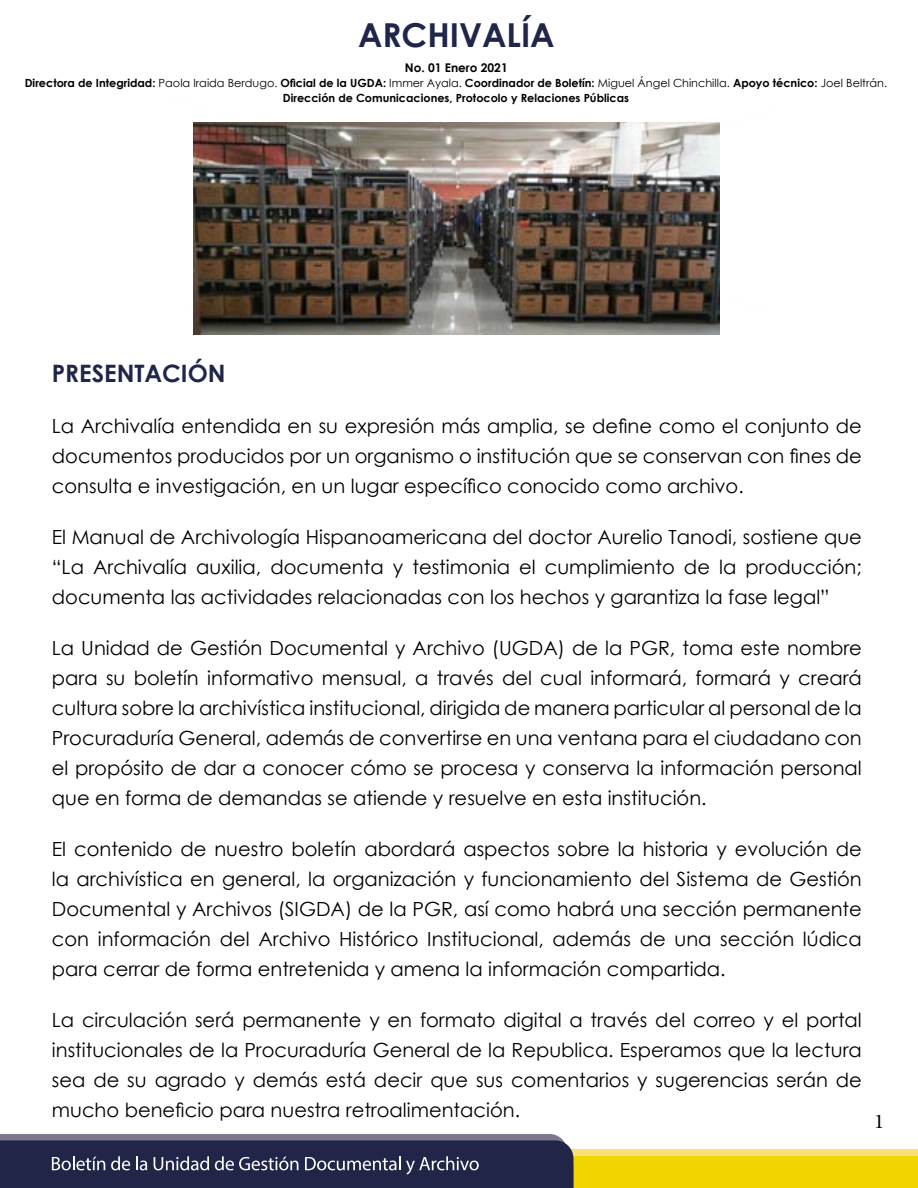
<style>
.page{position:relative;width:918px;height:1188px;background:#fff}
.page>*{position:absolute;margin:0;border:0;box-sizing:border-box;transform-origin:0 0}
.t1{font:700 33px "Century Gothic";color:#1f2649}
.t2{font:700 24px "Century Gothic";color:#1f2649}
.t3{font:21px "Minion Pro";color:#000}
.t4{font:19.5px/30px "Century Gothic";color:#000;text-align:justify}
.t5{font:700 12px "Century Gothic";color:#000}
.t6{font:700 11.25px "Century Gothic";color:#000}
.s1{font-weight:400}
</style>
<div class="page">
<svg style="left:0;top:1134px;width:918px;height:54px;background:#7f7958"></svg>
<img style="left:194px;top:122px;width:526px;height:213px">
<p class="t1" style="left:358px;top:10px;width:198px">ARCHIVALÍA</p>
<p class="t5" style="left:405px;top:59px;width:104px">No. 01 Enero 2021</p>
<p class="t6" style="left:25px;top:75px;width:864px">Directora de Integridad: <span class="s1">Paola Iraida Berdugo.</span> Oficial de la UGDA: <span class="s1">Immer Ayala.</span> Coordinador de Boletín: <span class="s1">Miguel Ángel Chinchilla.</span> Apoyo técnico: <span class="s1">Joel Beltrán.</span></p>
<p class="t6" style="left:283px;top:89px;width:348px">Dirección de Comunicaciones, Protocolo y Relaciones Públicas</p>
<p class="t2" style="left:52px;top:355px;width:175px">PRESENTACIÓN</p>
<p class="t4" style="left:52px;top:411px;width:812px">La Archivalía entendida en su expresión más amplia, se define como el conjunto de documentos producidos por un organismo o institución que se conservan con fines de consulta e investigación, en un lugar específico conocido como archivo.</p>
<p class="t4" style="left:52px;top:522px;width:812px">El Manual de Archivología Hispanoamericana del doctor Aurelio Tanodi, sostiene que “La Archivalía auxilia, documenta y testimonia el cumplimiento de la producción; documenta las actividades relacionadas con los hechos y garantiza la fase legal”</p>
<p class="t4" style="left:52px;top:633px;width:812px">La Unidad de Gestión Documental y Archivo (UGDA) de la PGR, toma este nombre para su boletín informativo mensual, a través del cual informará, formará y creará cultura sobre la archivística institucional, dirigida de manera particular al personal de la Procuraduría General, además de convertirse en una ventana para el ciudadano con el propósito de dar a conocer cómo se procesa y conserva la información personal que en forma de demandas se atiende y resuelve en esta institución.</p>
<p class="t4" style="left:52px;top:834px;width:812px">El contenido de nuestro boletín abordará aspectos sobre la historia y evolución de la archivística en general, la organización y funcionamiento del Sistema de Gestión Documental y Archivos (SIGDA) de la PGR, así como habrá una sección permanente con información del Archivo Histórico Institucional, además de una sección lúdica para cerrar de forma entretenida y amena la información compartida.</p>
<p class="t4" style="left:52px;top:1005px;width:812px">La circulación será permanente y en formato digital a través del correo y el portal institucionales de la Procuraduría General de la Republica. Esperamos que la lectura sea de su agrado y demás está decir que sus comentarios y sugerencias serán de mucho beneficio para nuestra retroalimentación.</p>
<p class="t3" style="left:874px;top:1107px;width:12px">1</p>
</div>
